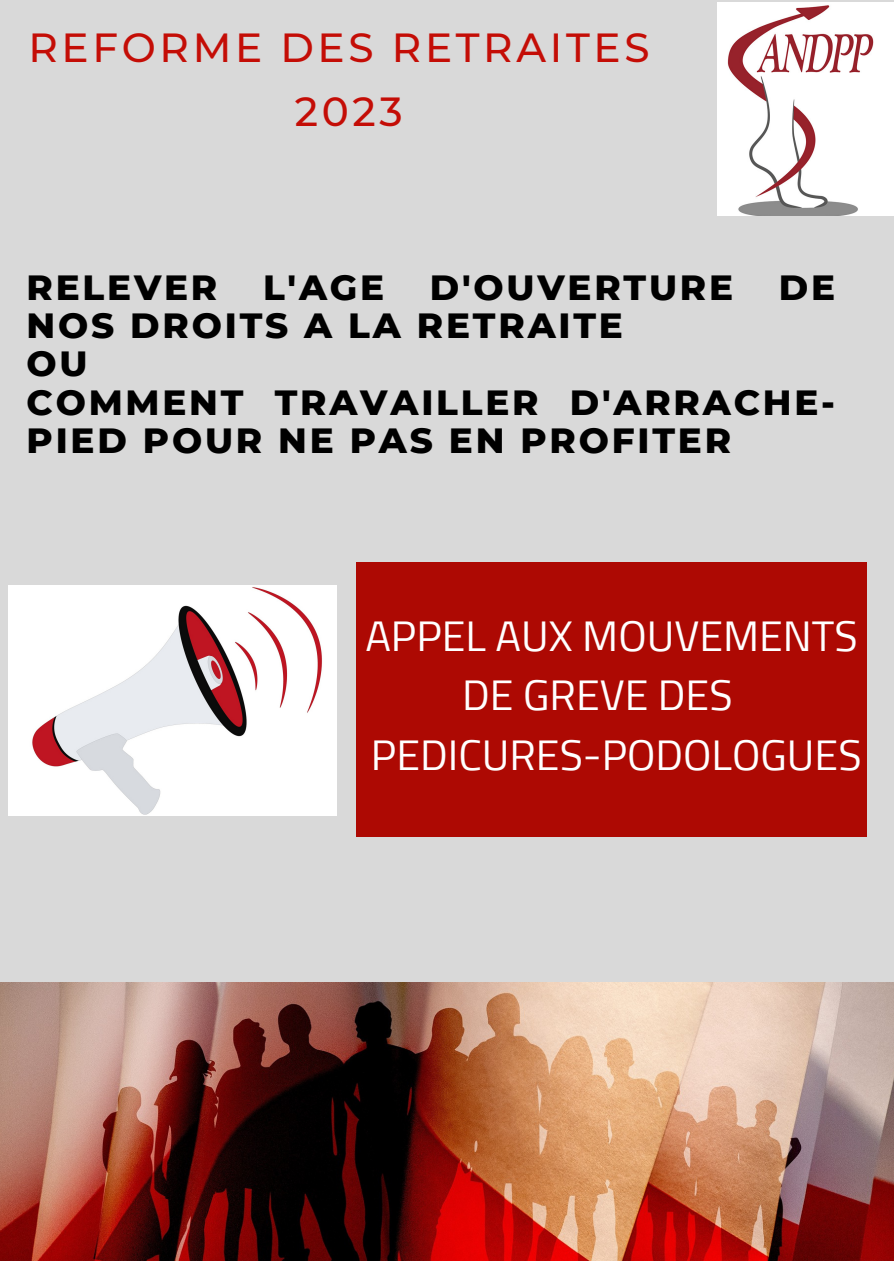
<style>
.page{position:relative;width:894px;height:1264px;background:#fff}
.page>*{position:absolute;margin:0;border:0;box-sizing:border-box;transform-origin:0 0}
.t1{font:300 42.9px "Sunflower";color:#fff}
.t2{font:500 40.5px/64.2px "Montserrat";letter-spacing:.09em;color:#c40d06;text-align:center}
.t3{font:800 35.7px/38.2px "Montserrat";letter-spacing:.08em;color:#000}
</style>
<div class="page">
<div style="left:0;top:0;width:892px;height:982px;background:#d9d9d9"></div>
<div style="left:356px;top:561px;width:510px;height:275px;background:#ad0903"></div>
<img style="left:0;top:982px;width:893px;height:278px">
<img style="left:9px;top:585px;width:327px;height:230px">
<img style="left:717px;top:3px;width:175px;height:212px">
<p class="t2" style="left:28px;top:15px;width:622px">REFORME DES RETRAITES<br>2023</p>
<p class="t3" style="left:27px;top:268px;width:192px">RELEVER</p>
<p class="t3" style="left:263px;top:268px;width:123px">L'AGE</p>
<p class="t3" style="left:430px;top:268px;width:305px">D'OUVERTURE</p>
<p class="t3" style="left:778px;top:268px;width:58px">DE</p>
<p class="t3" style="left:27px;top:306px;width:809px">NOS DROITS A LA RETRAITE<br>OU<br>COMMENT TRAVAILLER D'ARRACHE-<br>PIED POUR NE PAS EN PROFITER</p>
<p class="t1" style="left:365px;top:617px;width:494px">APPEL AUX MOUVEMENTS</p>
<p class="t1" style="left:462px;top:676px;width:272px">DE GREVE DES</p>
<p class="t1" style="left:371px;top:736px;width:492px">PEDICURES-PODOLOGUES</p>
</div>
